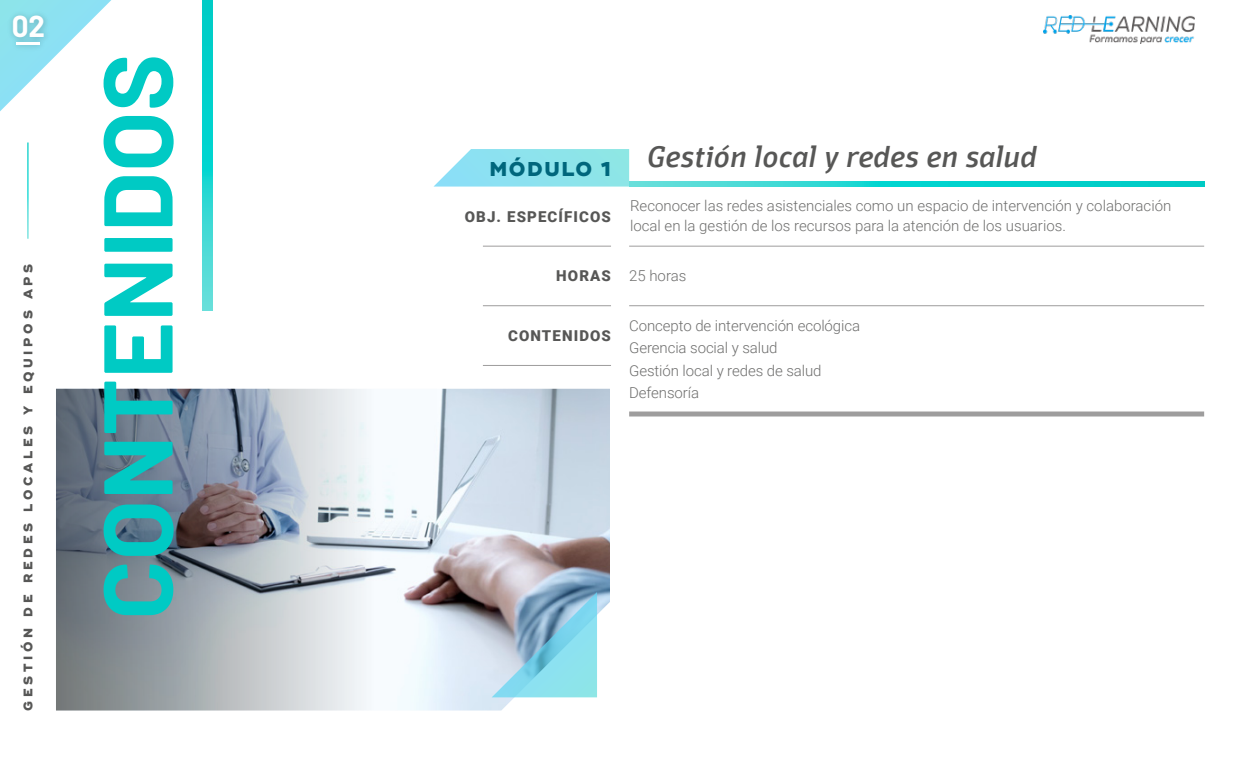
<style>
.page{position:relative;width:1260px;height:765px;background:#fff}
.page>*{position:absolute;margin:0;border:0;box-sizing:border-box;transform-origin:0 0}
.t1{font:700 97.5px "Barlow";color:#00cac4}
.t2{font:italic 500 30px "Domotika";letter-spacing:.025em;color:#575756}
.t3{font:700 29.5px "Barlow";color:#fff}
.t4{font:300 15px/22.5px "Roboto";color:#6f6f6e}
.t5{font:900 15px "Roboto";letter-spacing:.075em;color:#575756}
.t6{font:800 12.5px "Ridley Grotesk";letter-spacing:.3em;color:#575756}
</style>
<div class="page">
<svg style="left:0;top:0;width:111px;height:111px"></svg>
<svg style="left:202px;top:0;width:10px;height:311px;background:#1ed5d0"></svg>
<svg style="left:433px;top:149px;width:196px;height:38px;background:#99e5ef"></svg>
<img style="left:1043px;top:16px;width:152px;height:27px">
<img style="left:437px;top:389px;width:173px;height:322px">
<svg style="left:56px;top:389px;width:381px;height:322px"></svg>
<svg style="left:492px;top:592px;width:105px;height:105px;background:#8dc2d4"></svg>
<img style="left:2px;top:2px;width:53px;height:52px">
<img style="left:7px;top:32px;width:43px;height:22px">
<hr style="left:17px;top:42px;width:23px;height:2px;background:#fff">
<hr style="left:483px;top:246px;width:128px;height:1px;background:#9e9d9d">
<hr style="left:483px;top:305px;width:128px;height:1px;background:#9e9d9d">
<hr style="left:483px;top:365px;width:128px;height:1px;background:#9e9d9d">
<hr style="left:629px;top:246px;width:575px;height:1px;background:#9e9d9d">
<hr style="left:629px;top:305px;width:575px;height:1px;background:#9e9d9d">
<div style="left:629px;top:412px;width:575px;height:5px;background:#9e9d9d"></div>
<svg style="left:629px;top:182px;width:575px;height:5px;background:#1dd4cf"></svg>
<h3 class="t3" style="left:12px;top:8px;width:35px">02</h3>
<p class="t6" style="left:20px;top:711px;width:449px;rotate:-90deg">GESTIÓN DE REDES LOCALES Y EQUIPOS APS</p>
<h1 class="t1" style="left:77px;top:620px;width:568px;rotate:-90deg">CONTENIDOS</h1>
<h2 class="t2" style="left:490px;top:139px;width:548px"><sub>MÓDULO</sub> <sub>1</sub> Gestión local y redes en salud</h2>
<p class="t5" style="left:465px;top:206px;width:148px">OBJ. ESPECÍFICOS</p>
<p class="t4" style="left:630px;top:195px;width:543px;line-height:20px">Reconocer las redes asistenciales como un espacio de intervención y colaboración local en la gestión de los recursos para la atención de los usuarios.</p>
<p class="t5" style="left:556px;top:265px;width:56px">HORAS</p>
<p class="t5" style="left:508px;top:325px;width:104px">CONTENIDOS</p>
<p class="t4" style="left:629px;top:264px;width:59px">25 horas</p>
<p class="t4" style="left:629px;top:314px;width:233px">Concepto de intervención ecológica<br>Gerencia social y salud<br>Gestión local y redes de salud<br>Defensoría</p>
</div>
